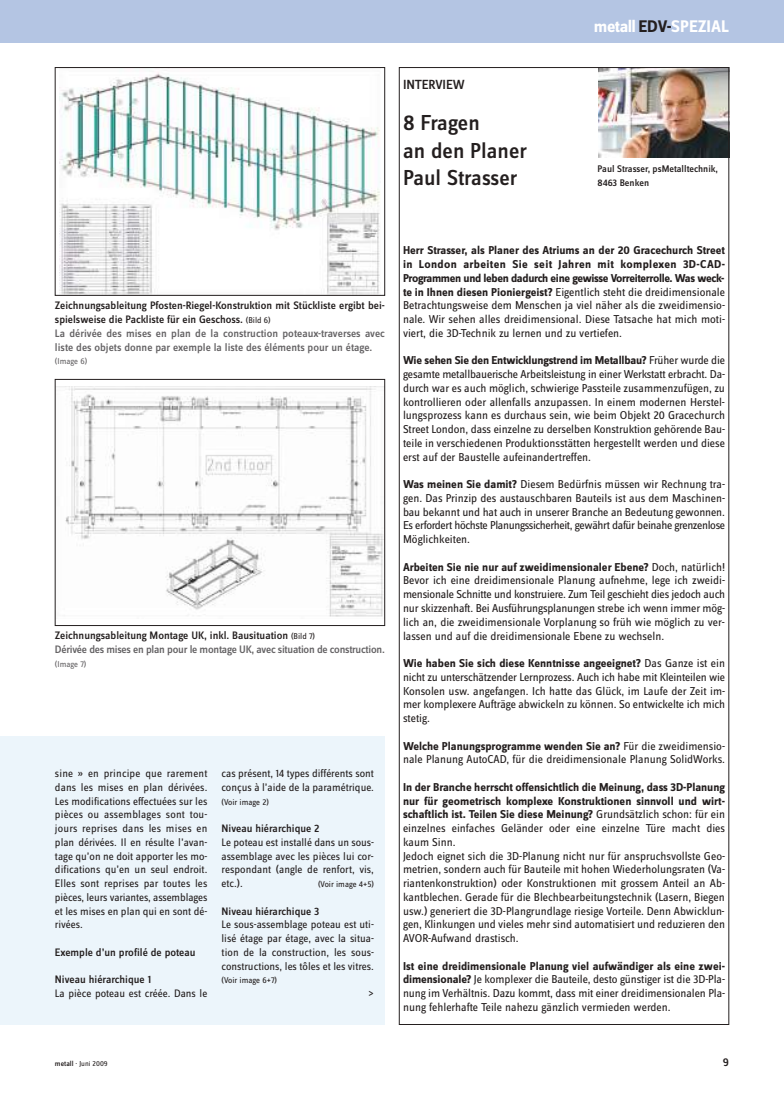
<style>
.page{position:relative;width:784px;height:1099px;background:#fff}
.page>*{position:absolute;margin:0;border:0;box-sizing:border-box;transform-origin:0 0}
.t1{font:500 22.5px/27.5px "Zine Sans Dis";color:#241f1f}
.t2{font:700 17.5px "Zine Sans Dis";color:#fff}
.t3{font:500 13.75px "Zine Sans Dis";letter-spacing:-.005em;color:#241f1f}
.t4{font:11.88px/13.8px "Zine Sans Dis";color:#241f1f;text-align:justify}
.t5{font:500 11.88px "Zine Sans Dis";color:#241f1f}
.t6{font:11.25px/13.8px "Zine Sans Dis";color:#241f1f;text-align:justify}
.t7{font:500 11.25px/13.8px "Zine Sans Dis";color:#656365}
.t8{font:500 11.25px/13.8px "Zine Sans Dis";letter-spacing:-.02em;color:#656365}
.t9{font:500 11.25px "Zine Sans Dis";color:#241f1f}
.t10{font:500 10px/13.8px "Zine Sans Dis";color:#241f1f}
.t11{font:8.75px "Zine Sans Dis";color:#241f1f}
.t12{font:8.75px "Zine Sans Dis";color:#656365}
.t13{font:7.5px "Zine Sans Dis";color:#241f1f}
.s1{color:#241f1f}
.s2{font-weight:400;font-size:8.75px;color:#241f1f}
.s3{font-weight:500}
.s4{font-weight:700}
</style>
<div class="page">
<img style="left:598px;top:69px;width:128px;height:88px">
<div style="left:0;top:0;width:783px;height:43px;background:#b4c5e3"></div>
<div style="left:0;top:735px;width:384px;height:289px;background:#ecf5fb"></div>
<img style="left:57px;top:386px;width:325px;height:231px">
<img style="left:59px;top:72px;width:321px;height:221px">
<p class="t3" style="left:403px;top:80px;width:63px">INTERVIEW</p>
<h1 class="t1" style="left:403px;top:111px;width:125px">8 Fragen<br>an den Planer<br>Paul Strasser</h1>
<h2 class="t2" style="left:593px;top:20px;width:137px">metall <span class="s1">EDV-</span>SPEZIAL</h2>
<p class="t10" style="left:597px;top:162px;width:122px">Paul Strasser, psMetalltechnik,<br>8463 Benken</p>
<p class="t7" style="left:55px;top:300px;width:331px"><span class="s1">Zeichnungsableitung Pfosten-Riegel-Konstruktion mit Stückliste ergibt bei&shy;spielsweise die Packliste für ein Geschoss.</span> <span class="s2">(Bild 6)<br></span>La dérivée des mises en plan de la construction poteaux-traverses avec liste des objets donne par exemple la liste des éléments pour un étage.</p>
<p class="t12" style="left:55px;top:358px;width:34px">(Image 6)</p>
<p class="t8" style="left:55px;top:630px;width:331px"><span class="s1">Zeichnungsableitung Montage UK, inkl. Bausituation</span> <span class="s2">(Bild 7)<br></span>Dérivée des mises en plan pour le montage UK, avec situation de construction.</p>
<p class="t12" style="left:55px;top:661px;width:33px">(Image 7)</p>
<p class="t6" style="left:55px;top:767px;width:154px">sine » en principe que rarement dans les mises en plan dérivées.<br>Les modifications effectuées sur les pièces ou assemblages sont tou&shy;jours reprises dans les mises en plan dérivées. Il en résulte l’avan&shy;tage qu’on ne doit apporter les mo&shy;difications qu’en un seul endroit.<br>Elles sont reprises par toutes les pièces, leurs variantes, assemblages et les mises en plan qui en sont dé&shy;rivées.</p>
<p class="t9" style="left:55px;top:948px;width:142px">Exemple d’un profilé de poteau</p>
<p class="t9" style="left:55px;top:975px;width:98px">Niveau hiérarchique 1</p>
<p class="t6" style="left:55px;top:987px;width:154px">La pièce poteau est créée. Dans le</p>
<p class="t6" style="left:221px;top:767px;width:154px">cas présent, 14 types différents sont conçus à l’aide de la paramétrique.</p>
<p class="t11" style="left:221px;top:798px;width:49px">(Voir image 2)</p>
<p class="t9" style="left:221px;top:824px;width:99px">Niveau hiérarchique 2</p>
<p class="t6" style="left:221px;top:836px;width:154px">Le poteau est installé dans un sous&shy;assemblage avec les pièces lui cor&shy;respondant (angle de renfort, vis, etc.).</p>
<p class="t11" style="left:318px;top:881px;width:57px">(Voir image 4+5)</p>
<p class="t9" style="left:221px;top:906px;width:99px">Niveau hiérarchique 3</p>
<p class="t6" style="left:221px;top:918px;width:154px">Le sous-assemblage poteau est uti&shy;lisé étage par étage, avec la situa&shy;tion de la construction, les sous&shy;constructions, les tôles et les vitres.</p>
<p class="t11" style="left:221px;top:977px;width:57px">(Voir image 6+7)</p>
<p class="t6" style="left:368px;top:987px;width:7px">&gt;</p>
<p class="t13" style="left:55px;top:1060px;width:54px"><span class="s3">metall</span> · Juni 2009</p>
<p class="t4" style="left:403px;top:244px;width:323px"><span class="s4">Herr Strasser, als Planer des Atriums an der 20 Gracechurch Street in London arbeiten Sie seit Jahren mit komplexen 3D-CAD-Programmen und leben dadurch eine gewisse Vorreiterrolle. Was weck&shy;te in Ihnen diesen Pioniergeist?</span> Eigentlich steht die dreidimensionale Betrachtungsweise dem Menschen ja viel näher als die zweidimensio&shy;nale. Wir sehen alles dreidimensional. Diese Tatsache hat mich moti&shy;viert, die 3D-Technik zu lernen und zu vertiefen.</p>
<p class="t4" style="left:403px;top:354px;width:323px"><span class="s4">Wie sehen Sie den Entwicklungstrend im Metallbau?</span> Früher wurde die gesamte metallbauerische Arbeitsleistung in einer Werkstatt erbracht. Da&shy;durch war es auch möglich, schwierige Passteile zusammenzufügen, zu kontrollieren oder allenfalls anzupassen. In einem modernen Herstel&shy;lungsprozess kann es durchaus sein, wie beim Objekt 20 Gracechurch Street London, dass einzelne zu derselben Konstruktion gehörende Bau&shy;teile in verschiedenen Produktionsstätten hergestellt werden und diese erst auf der Baustelle aufeinandertreffen.</p>
<p class="t4" style="left:403px;top:478px;width:323px"><span class="s4">Was meinen Sie damit?</span> Diesem Bedürfnis müssen wir Rechnung tra&shy;gen. Das Prinzip des austauschbaren Bauteils ist aus dem Maschinen&shy;bau bekannt und hat auch in unserer Branche an Bedeutung gewonnen.<br>Es erfordert höchste Planungssicherheit, gewährt dafür beinahe grenzenlose Möglichkeiten.</p>
<p class="t4" style="left:403px;top:561px;width:323px"><span class="s4">Arbeiten Sie nie nur auf zweidimensionaler Ebene?</span> Doch, natürlich!<br>Bevor ich eine dreidimensionale Planung aufnehme, lege ich zweidi&shy;mensionale Schnitte und konstruiere. Zum Teil geschieht dies jedoch auch nur skizzenhaft. Bei Ausführungsplanungen strebe ich wenn immer mög&shy;lich an, die zweidimensionale Vorplanung so früh wie möglich zu ver&shy;lassen und auf die dreidimensionale Ebene zu wechseln.</p>
<p class="t4" style="left:403px;top:657px;width:323px"><span class="s4">Wie haben Sie sich diese Kenntnisse angeeignet?</span> Das Ganze ist ein nicht zu unterschätzender Lernprozess. Auch ich habe mit Kleinteilen wie Konsolen usw. angefangen. Ich hatte das Glück, im Laufe der Zeit im&shy;mer komplexere Aufträge abwickeln zu können. So entwickelte ich mich stetig.</p>
<p class="t4" style="left:403px;top:739px;width:323px"><span class="s4">Welche Planungsprogramme wenden Sie an?</span> Für die zweidimensio&shy;nale Planung AutoCAD, für die dreidimensionale Planung SolidWorks.</p>
<p class="t4" style="left:403px;top:781px;width:323px;text-align:left"><span class="s4">In der Branche herrscht offensichtlich die Meinung, dass 3D-Planung nur für geometrisch komplexe Konstruktionen sinnvoll und wirt&shy;schaftlich ist. Teilen Sie diese Meinung?</span> Grundsätzlich schon: für ein einzelnes einfaches Geländer oder eine einzelne Türe macht dies kaum Sinn.<br>Jedoch eignet sich die 3D-Planung nicht nur für anspruchsvollste Geo&shy;metrien, sondern auch für Bauteile mit hohen Wiederholungsraten (Va&shy;riantenkonstruktion) oder Konstruktionen mit grossem Anteil an Ab&shy;kantblechen. Gerade für die Blechbearbeitungstechnik (Lasern, Biegen usw.) generiert die 3D-Plangrundlage riesige Vorteile. Denn Abwicklun&shy;gen, Klinkungen und vieles mehr sind automatisiert und reduzieren den AVOR-Aufwand drastisch.</p>
<p class="t4" style="left:403px;top:959px;width:323px"><span class="s4">Ist eine dreidimensionale Planung viel aufwändiger als eine zwei&shy;dimensionale?</span> Je komplexer die Bauteile, desto günstiger ist die 3D-Pla&shy;nung im Verhältnis. Dazu kommt, dass mit einer dreidimensionalen Pla&shy;nung fehlerhafte Teile nahezu gänzlich vermieden werden.</p>
<p class="t5" style="left:722px;top:1057px;width:8px">9</p>
</div>
